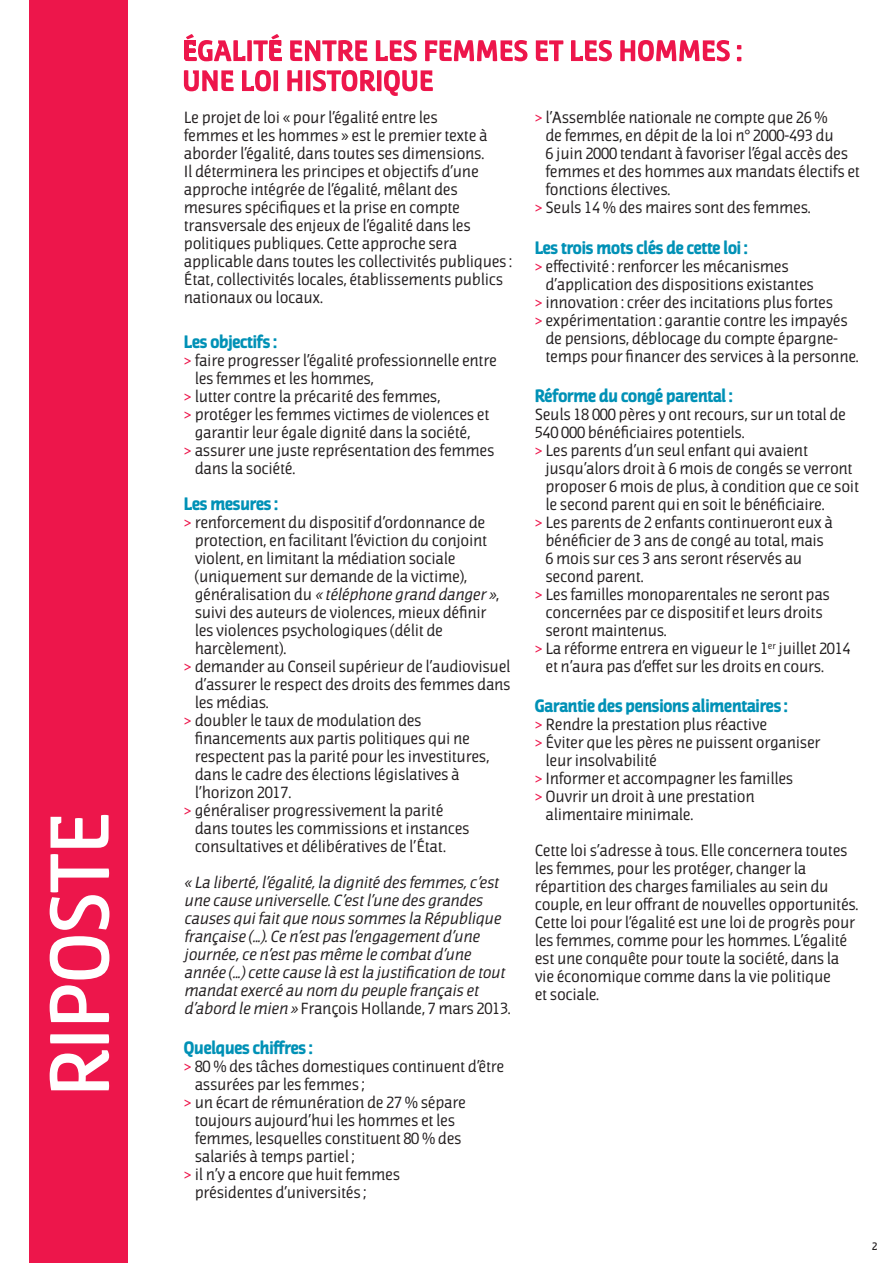
<style>
.page{position:relative;width:893px;height:1263px;background:#fff}
.page>*{position:absolute;margin:0;border:0;box-sizing:border-box;transform-origin:0 0}
.t1{font:600 80.7px "Jaures";color:#fff}
.t2{font:700 17.25px "Jaures";letter-spacing:-.02em;color:#0091b6}
.t3{font:15.75px/18px "Jaures";letter-spacing:-.02em;color:#231f20}
.t4{font:italic 15.75px/18px "Jaures";letter-spacing:-.02em;color:#231f20}
.t5{font:600 10.5px "Jaures";color:#231f20}
.s1{color:#ed164b}
.s2{font-style:normal}
</style>
<div class="page">
<div style="left:29px;top:0;width:99px;height:1262px;background:#ed164b"></div>
<svg style="left:184px;top:70px;width:249px;height:26px"></svg>
<svg style="left:184px;top:34px;width:557px;height:27px"></svg>
<h1 class="t1" style="left:35px;top:1096px;width:286px;rotate:-90deg">RIPOSTE</h1>
<p class="t3" style="left:184px;top:109px;width:330px">Le projet de loi « pour l’égalité entre les<br>femmes et les hommes » est le premier texte à aborder l’égalité, dans toutes ses dimensions.<br>Il déterminera les principes et objectifs d’une approche intégrée de l’égalité, mêlant des mesures spécifiques et la prise en compte transversale des enjeux de l’égalité dans les politiques publiques. Cette approche sera applicable dans toutes les collectivités publiques :<br>État, collectivités locales, établissements publics nationaux ou locaux.</p>
<p class="t2" style="left:184px;top:331px;width:94px">Les objectifs :</p>
<p class="t3" style="left:184px;top:352px;width:314px"><span class="s1">&gt;</span> faire progresser l’égalité professionnelle entre</p>
<p class="t3" style="left:195px;top:370px;width:181px">les femmes et les hommes,</p>
<p class="t3" style="left:184px;top:388px;width:258px"><span class="s1">&gt;</span> lutter contre la précarité des femmes,</p>
<p class="t3" style="left:184px;top:406px;width:307px"><span class="s1">&gt;</span> protéger les femmes victimes de violences et</p>
<p class="t3" style="left:195px;top:424px;width:277px">garantir leur égale dignité dans la société,</p>
<p class="t3" style="left:184px;top:442px;width:312px"><span class="s1">&gt;</span> assurer une juste représentation des femmes</p>
<p class="t3" style="left:195px;top:460px;width:102px">dans la société.</p>
<p class="t2" style="left:184px;top:493px;width:95px">Les mesures :</p>
<p class="t3" style="left:184px;top:514px;width:303px"><span class="s1">&gt;</span> renforcement du dispositif d’ordonnance de</p>
<p class="t3" style="left:195px;top:532px;width:294px">protection, en facilitant l’éviction du conjoint</p>
<p class="t3" style="left:195px;top:550px;width:262px">violent, en limitant la médiation sociale</p>
<p class="t3" style="left:195px;top:568px;width:274px">(uniquement sur demande de la victime),</p>
<p class="t4" style="left:195px;top:586px;width:306px"><span class="s2">g é n é ra l i s a t i o n d u</span> « téléphone grand danger »<span class="s2">,</span></p>
<p class="t3" style="left:195px;top:604px;width:294px">suivi des auteurs de violences, mieux définir</p>
<p class="t3" style="left:195px;top:622px;width:250px">les violences psychologiques (délit de</p>
<p class="t3" style="left:195px;top:640px;width:93px">harcèlement).</p>
<p class="t3" style="left:184px;top:658px;width:328px"><span class="s1">&gt;</span> demander au Conseil supérieur de l’audiovisuel</p>
<p class="t3" style="left:195px;top:676px;width:318px">d’assurer le respect des droits des femmes dans</p>
<p class="t3" style="left:195px;top:694px;width:76px">les médias.</p>
<p class="t3" style="left:184px;top:712px;width:239px"><span class="s1">&gt;</span> doubler le taux de modulation des</p>
<p class="t3" style="left:195px;top:730px;width:277px">financements aux partis politiques qui ne</p>
<p class="t3" style="left:195px;top:748px;width:296px">respectent pas la parité pour les investitures,</p>
<p class="t3" style="left:195px;top:766px;width:267px">dans le cadre des élections législatives à</p>
<p class="t3" style="left:195px;top:784px;width:98px">l’horizon 2017.</p>
<p class="t3" style="left:184px;top:802px;width:261px"><span class="s1">&gt;</span> généraliser progressivement la parité</p>
<p class="t3" style="left:195px;top:820px;width:277px">dans toutes les commissions et instances</p>
<p class="t3" style="left:195px;top:838px;width:253px">consultatives et délibératives de l’État.</p>
<p class="t4" style="left:184px;top:874px;width:328px">« La liberté,l’égalité,la dignité des femmes,c’est une cause universelle.C’estl’une des grandes causes quifaitque nous sommes la République française (...).Ce n’estpas l’engagementd’une journée,ce n’estpas même le combatd’une année (...)cette cause là estla j ustification de tout mandatexercé au nom du peuple français et d’abord le mien » <span class="s2">François Hollande, 7 mars 2013.</span></p>
<p class="t2" style="left:184px;top:1038px;width:130px">Quelques chiffres :</p>
<p class="t3" style="left:184px;top:1058px;width:322px"><span class="s1">&gt;</span> 80 % des tâches domestiques continuent d’être</p>
<p class="t3" style="left:195px;top:1076px;width:171px">assurées par les femmes ;</p>
<p class="t3" style="left:184px;top:1094px;width:284px"><span class="s1">&gt;</span> un écart de rémunération de 27 % sépare</p>
<p class="t3" style="left:195px;top:1112px;width:262px">toujours aujourd’hui les hommes et les</p>
<p class="t3" style="left:195px;top:1130px;width:268px">femmes, lesquelles constituent 80 % des</p>
<p class="t3" style="left:195px;top:1148px;width:161px">salariés à temps partiel ;</p>
<p class="t3" style="left:184px;top:1166px;width:218px"><span class="s1">&gt;</span> il n’y a encore que huit femmes</p>
<p class="t3" style="left:195px;top:1184px;width:173px">présidentes d’universités ;</p>
<p class="t3" style="left:535px;top:109px;width:295px"><span class="s1">&gt;</span> l’Assemblée nationale ne compte que 26 %</p>
<p class="t3" style="left:545px;top:127px;width:290px">de femmes, en dépit de la loi n° 2000-493 du</p>
<p class="t3" style="left:545px;top:145px;width:304px">6 juin 2000 tendant à favoriser l’égal accès des</p>
<p class="t3" style="left:545px;top:163px;width:316px">femmes et des hommes aux mandats électifs et</p>
<p class="t3" style="left:545px;top:181px;width:126px">fonctions électives.</p>
<p class="t3" style="left:535px;top:199px;width:277px"><span class="s1">&gt;</span> Seuls 14 % des maires sont des femmes.</p>
<p class="t2" style="left:535px;top:237px;width:214px">Les trois mots clés de cette loi :</p>
<p class="t3" style="left:535px;top:257px;width:256px"><span class="s1">&gt;</span> effectivité : renforcer les mécanismes</p>
<p class="t3" style="left:545px;top:275px;width:270px">d’application des dispositions existantes</p>
<p class="t3" style="left:535px;top:293px;width:300px"><span class="s1">&gt;</span> innovation : créer des incitations plus fortes</p>
<p class="t3" style="left:535px;top:311px;width:315px"><span class="s1">&gt;</span> expérimentation : garantie contre les impayés</p>
<p class="t3" style="left:545px;top:329px;width:294px">de pensions, déblocage du compte épargne-</p>
<p class="t3" style="left:545px;top:347px;width:315px">temps pour financer des services à la personne.</p>
<p class="t2" style="left:535px;top:385px;width:199px">Réforme du congé parental :</p>
<p class="t3" style="left:535px;top:406px;width:313px">Seuls 18 000 pères y ont recours, sur un total de<br>540 000 bénéficiaires potentiels.<br><span class="s1">&gt;</span> Les parents d’un seul enfant qui avaient</p>
<p class="t3" style="left:545px;top:460px;width:309px">jusqu’alors droit à 6 mois de congés se verront</p>
<p class="t3" style="left:545px;top:478px;width:315px">proposer 6 mois de plus, à condition que ce soit</p>
<p class="t3" style="left:545px;top:496px;width:281px">le second parent qui en soit le bénéficiaire.</p>
<p class="t3" style="left:535px;top:514px;width:300px"><span class="s1">&gt;</span> Les parents de 2 enfants continueront eux à</p>
<p class="t3" style="left:545px;top:532px;width:280px">bénéficier de 3 ans de congé au total, mais</p>
<p class="t3" style="left:545px;top:550px;width:258px">6 mois sur ces 3 ans seront réservés au</p>
<p class="t3" style="left:545px;top:568px;width:100px">second parent.</p>
<p class="t3" style="left:535px;top:586px;width:297px"><span class="s1">&gt;</span> Les familles monoparentales ne seront pas</p>
<p class="t3" style="left:545px;top:604px;width:279px">concernées par ce dispositif et leurs droits</p>
<p class="t3" style="left:545px;top:622px;width:123px">seront maintenus.</p>
<p class="t3" style="left:535px;top:640px;width:318px"><span class="s1">&gt;</span> La réforme entrera en vigueur le 1<sup>er</sup> juillet 2014</p>
<p class="t3" style="left:545px;top:658px;width:280px">et n’aura pas d’effet sur les droits en cours.</p>
<p class="t2" style="left:535px;top:696px;width:254px">Garantie des pensions alimentaires :</p>
<p class="t3" style="left:535px;top:716px;width:234px"><span class="s1">&gt;</span> Rendre la prestation plus réactive</p>
<p class="t3" style="left:535px;top:734px;width:287px"><span class="s1">&gt;</span> Éviter que les pères ne puissent organiser</p>
<p class="t3" style="left:545px;top:752px;width:113px">leur insolvabilité</p>
<p class="t3" style="left:535px;top:770px;width:260px"><span class="s1">&gt;</span> Informer et accompagner les familles</p>
<p class="t3" style="left:535px;top:788px;width:222px"><span class="s1">&gt;</span> Ouvrir un droit à une prestation</p>
<p class="t3" style="left:545px;top:806px;width:149px">alimentaire minimale.</p>
<p class="t3" style="left:535px;top:842px;width:325px">Cette loi s’adresse à tous. Elle concernera toutes les femmes, pour les protéger, changer la répartition des charges familiales au sein du couple, en leur offrant de nouvelles opportunités.<br>Cette loi pour l’égalité est une loi de progrès pour les femmes, comme pour les hommes. L’égalité est une conquête pour toute la société, dans la vie économique comme dans la vie politique<br>et sociale.</p>
<p class="t5" style="left:872px;top:1240px;width:7px">2</p>
</div>
